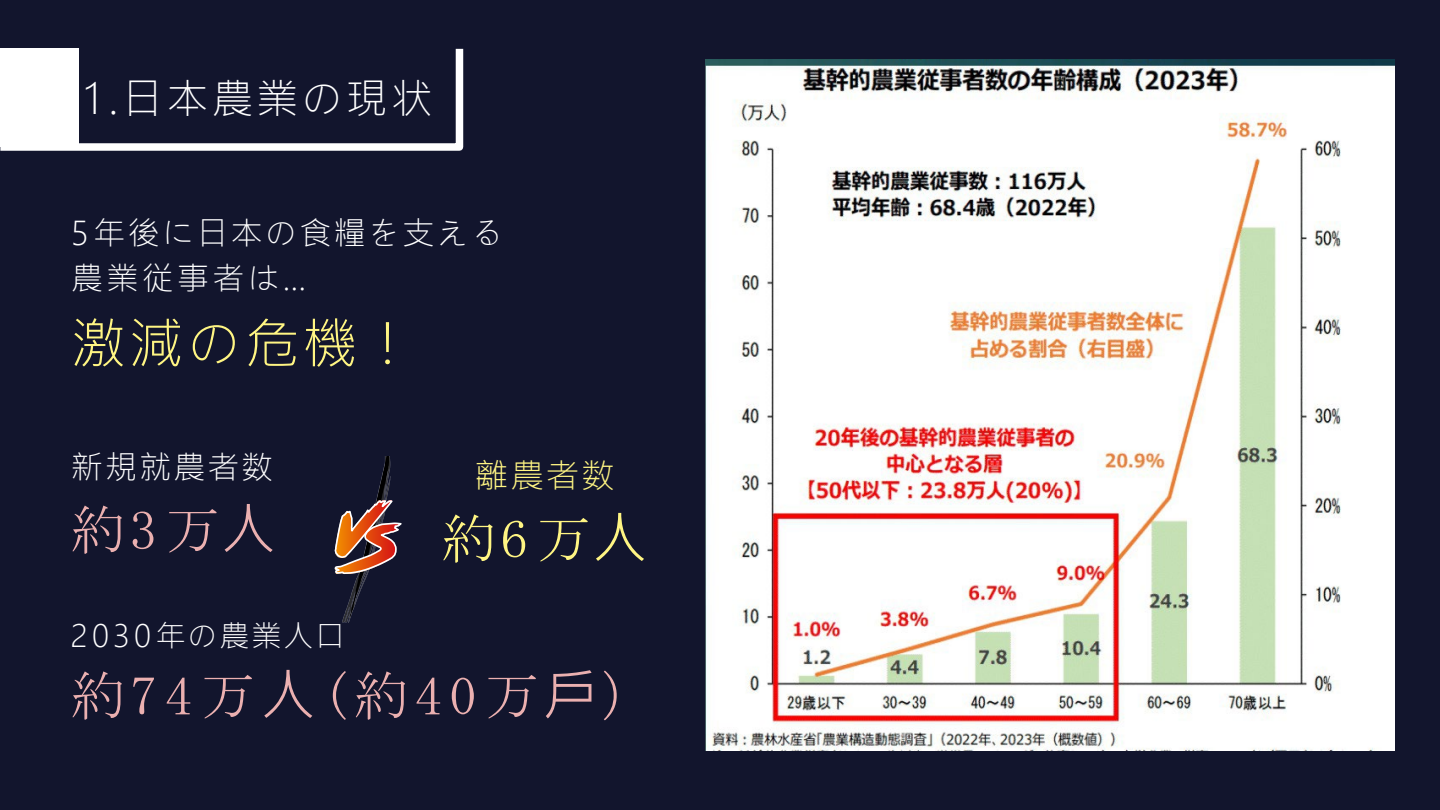
<style>
.page{position:relative;width:1440px;height:810px;background:#12152d}
.page>*{position:absolute;margin:0;border:0;box-sizing:border-box;transform-origin:0 0}
.t1{font:55px "MS Mincho";letter-spacing:.13em;color:#ebb0b0}
.t2{font:300 55px "Microsoft Jheng Hei";letter-spacing:.05em;color:#fff583}
.t3{font:55px "MS P Mincho";color:#ebb0b0}
.t4{font:55px "MS Mincho";color:#fff583}
.t5{font:300 42px "Microsoft Jheng Hei";letter-spacing:.07em;color:#fff}
.t6{font:300 34.1px "Microsoft Jheng Hei";color:#fff583}
.t7{font:300 32.4px/44.6px "Microsoft Jheng Hei";letter-spacing:.06em;color:#fff}
.t8{font:300 30.5px "Microsoft Jheng Hei";letter-spacing:.045em;color:#fff}
.s1{font-family:"Microsoft Ya Hei"}
</style>
<div class="page">
<svg style="left:0;top:48px;width:464px;height:103px"></svg>
<div style="left:0;top:48px;width:78px;height:99px;background:#fff"></div>
<img style="left:706px;top:59px;width:689px;height:692px">
<img style="left:342px;top:456px;width:49px;height:166px">
<svg style="left:334px;top:494px;width:68px;height:94px"></svg>
<p class="t5" style="left:84px;top:72px;width:350px">1 .日本農業の現状</p>
<p class="t7" style="left:71px;top:211px;width:434px">5年後に日本の⻝糧を支える農業従事者は…</p>
<p class="t2" style="left:71px;top:309px;width:346px">激減の危機！</p>
<p class="t7" style="left:71px;top:445px;width:204px">新規就農者数</p>
<p class="t3" style="left:71px;top:502px;width:206px">約3万<span class="s1">⼈</span></p>
<p class="t6" style="left:475px;top:454px;width:142px">離農者数</p>
<p class="t4" style="left:442px;top:511px;width:207px">約6万<span class="s1">⼈</span></p>
<p class="t8" style="left:71px;top:616px;width:276px">2030年の農業人口</p>
<p class="t1" style="left:71px;top:668px;width:586px">約74万<span class="s1">⼈</span>(約40万<span class="s1">⼾</span>）</p>
</div>
